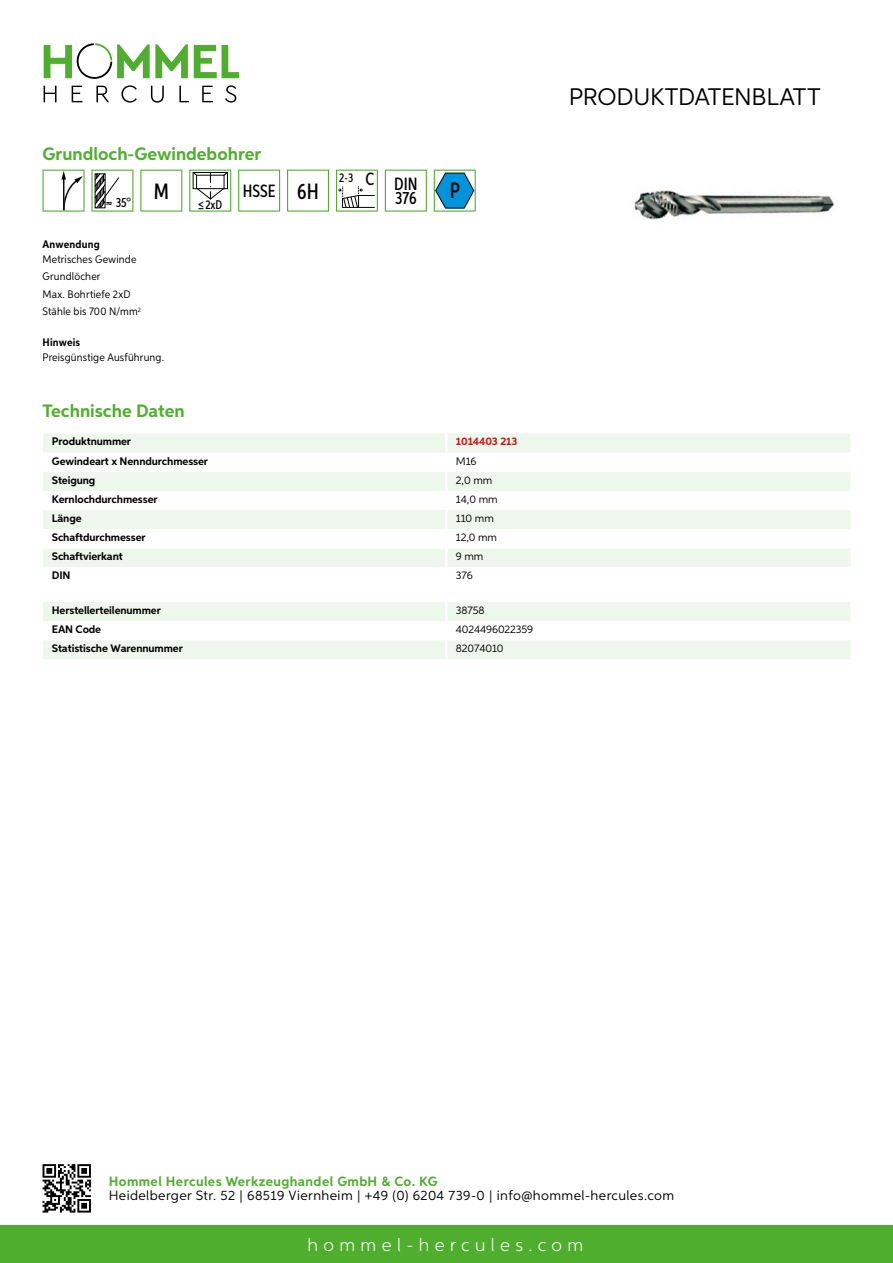
<style>
.page{position:relative;width:893px;height:1263px;background:#fff}
.page>*{position:absolute;margin:0;border:0;box-sizing:border-box;transform-origin:0 0}
.t1{font:24px "Aspira";letter-spacing:-.01em;color:#000}
.t2{font:500 22.2px "Aspira XX Nar";color:#000}
.t3{font:700 18px "Aspira";color:#50ae2f}
.t4{font:300 18px "Aspira";letter-spacing:.3em;color:#fff}
.t5{font:500 17.85px/14.9px "Aspira XX Nar";color:#000;text-align:right}
.t6{font:13.5px "Aspira";letter-spacing:.03em;color:#000}
.t7{font:700 13.5px "Aspira";letter-spacing:.03em;color:#50ae2f}
.t8{font:500 13.35px "Aspira XX Nar";color:#000}
.t9{font:500 12.6px "Aspira XX Nar";color:#000}
.t10{font:700 10.95px "Aspira";letter-spacing:-.01em;color:#000}
.t11{font:10.95px/17.5px "Aspira Nar";letter-spacing:.015em;color:#000}
.t12{font:10.95px "Aspira";letter-spacing:-.01em;color:#000}
.t13{font:700 10.95px "Aspira Nar";letter-spacing:.02em;color:#000}
.t14{font:700 10.95px "Aspira";letter-spacing:-.01em;color:#cd1013}
.s1{font-size:22.2px}
</style>
<div class="page">
<div style="left:0;top:1226px;width:893px;height:37px;background:#50ae2f"></div>
<svg style="left:43px;top:1164px;width:48px;height:48px"></svg>
<svg style="left:194px;top:45px;width:45px;height:33px"></svg>
<svg style="left:44px;top:43px;width:144px;height:36px"></svg>
<svg style="left:44px;top:86px;width:13px;height:16px"></svg>
<svg style="left:72px;top:86px;width:10px;height:16px"></svg>
<svg style="left:96px;top:86px;width:13px;height:16px"></svg>
<svg style="left:121px;top:85px;width:16px;height:18px"></svg>
<svg style="left:151px;top:86px;width:13px;height:17px"></svg>
<svg style="left:179px;top:86px;width:10px;height:16px"></svg>
<svg style="left:202px;top:86px;width:11px;height:16px"></svg>
<svg style="left:225px;top:85px;width:11px;height:18px"></svg>
<div style="left:43px;top:433px;width:807px;height:19px;background:#eef7eb"></div>
<svg style="left:43px;top:472px;width:807px;height:95px;fill:#eef7eb"></svg>
<hr style="left:445px;top:433px;width:3px;height:20px;background:#fff">
<hr style="left:445px;top:472px;width:3px;height:19px;background:#fff">
<hr style="left:445px;top:491px;width:3px;height:19px;background:#fff">
<hr style="left:445px;top:510px;width:3px;height:19px;background:#fff">
<hr style="left:445px;top:529px;width:3px;height:19px;background:#fff">
<hr style="left:445px;top:548px;width:3px;height:19px;background:#fff">
<svg style="left:43px;top:602px;width:807px;height:57px"></svg>
<hr style="left:445px;top:640px;width:3px;height:19px;background:#fff">
<svg style="left:43px;top:170px;width:42px;height:42px"></svg>
<svg style="left:91px;top:170px;width:42px;height:42px"></svg>
<svg style="left:140px;top:170px;width:42px;height:42px"></svg>
<svg style="left:189px;top:170px;width:42px;height:42px"></svg>
<svg style="left:238px;top:170px;width:42px;height:42px"></svg>
<svg style="left:287px;top:170px;width:42px;height:42px"></svg>
<svg style="left:336px;top:170px;width:42px;height:42px"></svg>
<svg style="left:385px;top:170px;width:42px;height:42px"></svg>
<svg style="left:434px;top:170px;width:42px;height:42px"></svg>
<img style="left:634px;top:188px;width:200px;height:32px">
<h3 class="t3" style="left:43px;top:142px;width:220px">Grundloch-Gewindebohrer</h3>
<p class="t8" style="left:116px;top:195px;width:55px">35° <sup>M</sup></p>
<p class="t13" style="left:43px;top:237px;width:59px">Anwendung</p>
<p class="t11" style="left:43px;top:250px;width:100px">Metrisches Gewinde<br>Grundlöcher<br>Max. Bohrtiefe 2xD<br>Stähle bis 700 N/mm<sup>2</sup></p>
<p class="t13" style="left:43px;top:335px;width:39px">Hinweis</p>
<p class="t11" style="left:43px;top:348px;width:123px">Preisgünstige Ausführung.</p>
<p class="t9" style="left:198px;top:197px;width:26px">≤2xD</p>
<h3 class="t5" style="left:243px;top:183px;width:78px">HSSE <span class="s1">6H</span></h3>
<h3 class="t5" style="left:339px;top:176px;width:80px"><sup>2-3</sup> C DIN<br>376</h3>
<h2 class="t2" style="left:450px;top:177px;width:12px">P</h2>
<h3 class="t3" style="left:43px;top:399px;width:144px">Technische Daten</h3>
<p class="t10" style="left:52px;top:435px;width:81px">Produktnummer</p>
<p class="t14" style="left:456px;top:435px;width:63px">1014403 213</p>
<p class="t10" style="left:52px;top:454px;width:158px">Gewindeart x Nenndurchmesser</p>
<p class="t12" style="left:456px;top:454px;width:22px">M16</p>
<p class="t10" style="left:52px;top:473px;width:45px">Steigung</p>
<p class="t12" style="left:456px;top:473px;width:38px">2,0 mm</p>
<p class="t10" style="left:52px;top:492px;width:107px">Kernlochdurchmesser</p>
<p class="t12" style="left:456px;top:492px;width:43px">14,0 mm</p>
<p class="t10" style="left:52px;top:511px;width:31px">Länge</p>
<p class="t12" style="left:456px;top:511px;width:40px">110 mm</p>
<p class="t10" style="left:52px;top:531px;width:95px">Schaftdurchmesser</p>
<p class="t12" style="left:456px;top:531px;width:43px">12,0 mm</p>
<p class="t10" style="left:52px;top:550px;width:72px">Schaftvierkant</p>
<p class="t12" style="left:456px;top:550px;width:29px">9 mm</p>
<p class="t10" style="left:52px;top:569px;width:20px">DIN</p>
<p class="t12" style="left:456px;top:569px;width:18px">376</p>
<p class="t10" style="left:52px;top:603px;width:111px">Herstellerteilenummer</p>
<p class="t12" style="left:456px;top:603px;width:30px">38758</p>
<p class="t10" style="left:52px;top:622px;width:51px">EAN Code</p>
<p class="t12" style="left:456px;top:623px;width:79px">4024496022359</p>
<p class="t10" style="left:52px;top:642px;width:132px">Statistische Warennummer</p>
<p class="t12" style="left:456px;top:642px;width:49px">82074010</p>
<h1 class="t1" style="left:569px;top:82px;width:253px">Produktdatenblatt</h1>
<p class="t7" style="left:109px;top:1172px;width:330px">Hommel Hercules Werkzeughandel GmbH &amp; Co. KG</p>
<p class="t6" style="left:109px;top:1187px;width:567px">Heidelberger Str. 52 | 68519 Viernheim | +49 (0) 6204 739-0 | info@hommel-hercules.com</p>
<h3 class="t4" style="left:307px;top:1234px;width:277px">hommel-hercules.com</h3>
</div>
